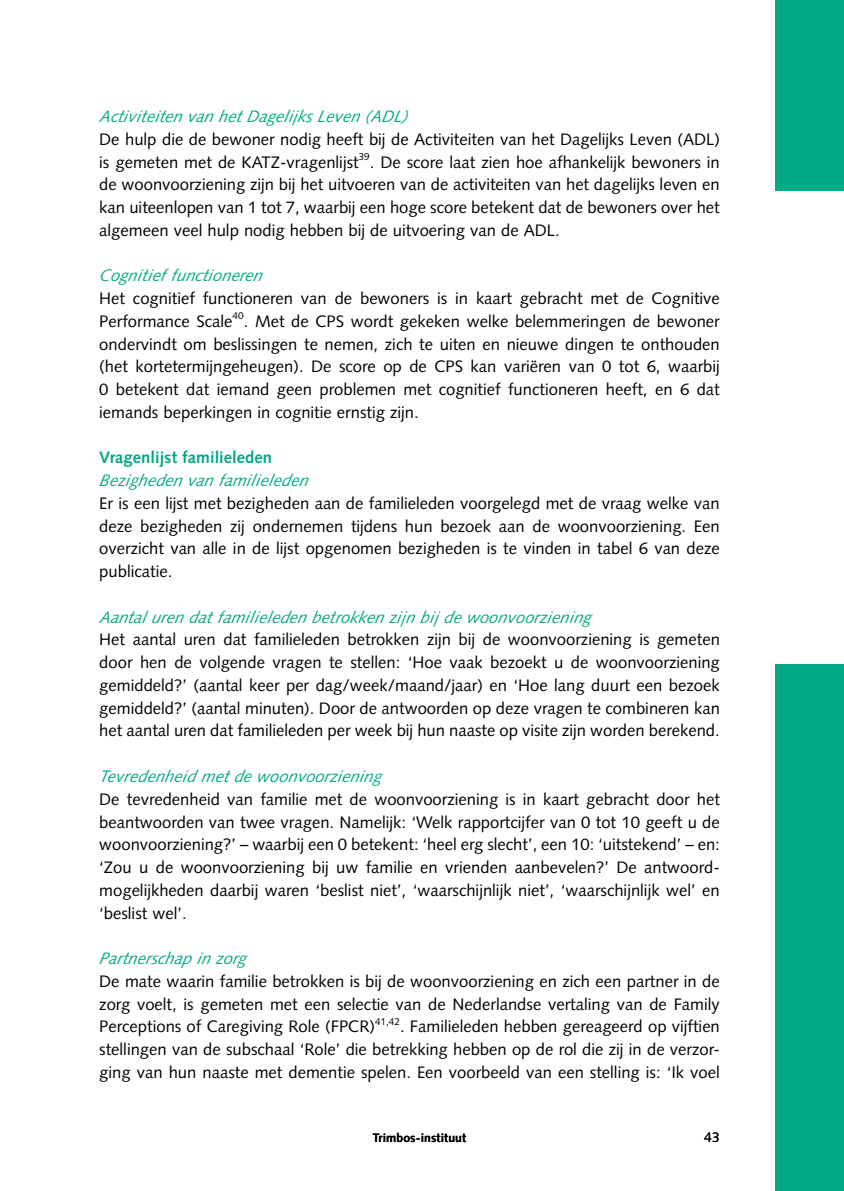
<style>
.page{position:relative;width:844px;height:1191px;background:#fff}
.page>*{position:absolute;margin:0;border:0;box-sizing:border-box;transform-origin:0 0}
.t1{font:16.62px/22.8px "Syntax LT Std";color:#000;text-align:justify}
.t2{font:italic 16.62px "Syntax LT Std";color:#00a984}
.t3{font:700 16.62px "Syntax LT Std";color:#00a984}
.t4{font:14px "Syntax LT Std";color:#000}
.t5{font:700 12.25px "Syntax LT Std";letter-spacing:.005em;color:#000}
</style>
<div class="page">
<div style="left:775px;top:665px;width:68px;height:526px;background:#00a984"></div>
<div style="left:775px;top:0;width:68px;height:190px;background:#00a984"></div>
<p class="t2" style="left:99px;top:106px;width:310px">Activiteiten van het Dagelijks Leven (ADL)</p>
<p class="t1" style="left:99px;top:128px;width:622px">De hulp die de bewoner nodig heeft bij de Activiteiten van het Dagelijks Leven (ADL) is gemeten met de KATZ-vragenlijst<sup>39</sup>. De score laat zien hoe afhankelijk bewoners in de woonvoorziening zijn bij het uitvoeren van de activiteiten van het dagelijks leven en kan uiteenlopen van 1 tot 7, waarbij een hoge score betekent dat de bewoners over het algemeen veel hulp nodig hebben bij de uitvoering van de ADL.</p>
<p class="t2" style="left:99px;top:266px;width:168px">Cognitief functioneren</p>
<p class="t1" style="left:99px;top:287px;width:622px">Het cognitief functioneren van de bewoners is in kaart gebracht met de Cognitive Performance Scale<sup>40</sup>. Met de CPS wordt gekeken welke belemmeringen de bewoner ondervindt om beslissingen te nemen, zich te uiten en nieuwe dingen te onthouden (het kortetermijngeheugen). De score op de CPS kan variëren van 0 tot 6, waarbij 0 betekent dat iemand geen problemen met cognitief functioneren heeft, en 6 dat iemands beperkingen in cognitie ernstig zijn.</p>
<p class="t3" style="left:99px;top:448px;width:174px">Vragenlijst familieleden</p>
<p class="t2" style="left:99px;top:470px;width:214px">Bezigheden van familieleden</p>
<p class="t1" style="left:99px;top:492px;width:622px">Er is een lijst met bezigheden aan de familieleden voorgelegd met de vraag welke van deze bezigheden zij ondernemen tijdens hun bezoek aan de woonvoorziening. Een overzicht van alle in de lijst opgenomen bezigheden is te vinden in tabel 6 van deze publicatie.</p>
<p class="t2" style="left:99px;top:607px;width:493px">Aantal uren dat familieleden betrokken zijn bij de woonvoorziening</p>
<p class="t1" style="left:99px;top:628px;width:622px">Het aantal uren dat familieleden betrokken zijn bij de woonvoorziening is gemeten door hen de volgende vragen te stellen: ‘Hoe vaak bezoekt u de woonvoorziening gemiddeld?’ (aantal keer per dag/week/maand/jaar) en ‘Hoe lang duurt een bezoek gemiddeld?’ (aantal minuten). Door de antwoorden op deze vragen te combineren kan het aantal uren dat familieleden per week bij hun naaste op visite zijn worden berekend.</p>
<p class="t2" style="left:99px;top:766px;width:283px">Tevredenheid met de woonvoorziening</p>
<p class="t1" style="left:99px;top:787px;width:622px">De tevredenheid van familie met de woonvoorziening is in kaart gebracht door het beantwoorden van twee vragen. Namelijk: ‘Welk rapportcijfer van 0 tot 10 geeft u de woonvoorziening?’ – waarbij een 0 betekent: ‘heel erg slecht’, een 10: ‘uitstekend’ – en: ‘Zou u de woonvoorziening bij uw familie en vrienden aanbevelen?’ De antwoord&shy;mogelijkheden daarbij waren ‘beslist niet’, ‘waarschijnlijk niet’, ‘waarschijnlijk wel’ en ‘beslist wel’.</p>
<p class="t2" style="left:99px;top:948px;width:148px">Partnerschap in zorg</p>
<p class="t1" style="left:99px;top:969px;width:622px">De mate waarin familie betrokken is bij de woonvoorziening en zich een partner in de zorg voelt, is gemeten met een selectie van de Nederlandse vertaling van de Family Perceptions of Caregiving Role (FPCR)<sup>41,42</sup>. Familieleden hebben gereageerd op vijftien stellingen van de subschaal ‘Role’ die betrekking hebben op de rol die zij in de verzor&shy;ging van hun naaste met dementie spelen. Een voorbeeld van een stelling is: ‘Ik voel</p>
<p class="t5" style="left:372px;top:1131px;width:95px">Trimbos-instituut</p>
<p class="t4" style="left:704px;top:1129px;width:17px">43</p>
</div>
